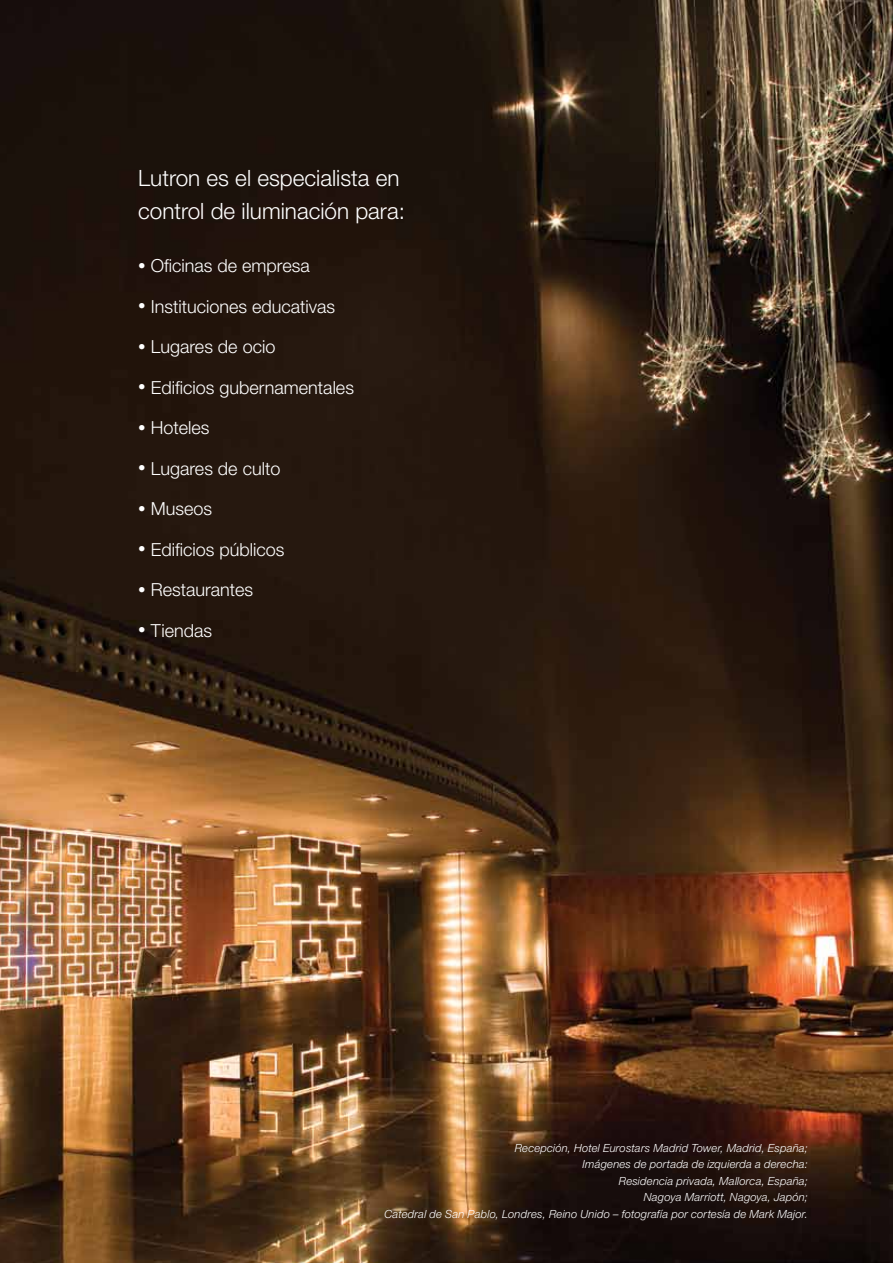
<style>
.page{position:relative;width:893px;height:1263px;background:#fff}
.page>*{position:absolute;margin:0;border:0;box-sizing:border-box;transform-origin:0 0}
.t1{font:300 22.5px/33px "Helvetica Neue LT Std";color:#fff}
.t2{font:300 18px "Helvetica Neue LT Std";color:#fff}
.t3{font:italic 300 11.25px/16.5px "Helvetica Neue LT Std";letter-spacing:.015em;color:#fff;text-align:right}
.s1{font-size:15px}
</style>
<div class="page">
<img style="left:0;top:0;width:893px;height:1263px">
<h1 class="t1" style="left:138px;top:161px;width:268px">Lutron es el especialista en control de iluminación para:</h1>
<h2 class="t2" style="left:138px;top:255px;width:173px"><span class="s1">•</span> Oficinas de empresa</h2>
<h2 class="t2" style="left:138px;top:295px;width:199px"><span class="s1">•</span> Instituciones educativas</h2>
<h2 class="t2" style="left:138px;top:336px;width:139px"><span class="s1">•</span> Lugares de ocio</h2>
<h2 class="t2" style="left:138px;top:376px;width:217px"><span class="s1">•</span> Edificios gubernamentales</h2>
<h2 class="t2" style="left:138px;top:417px;width:73px"><span class="s1">•</span> Hoteles</h2>
<h2 class="t2" style="left:138px;top:457px;width:144px"><span class="s1">•</span> Lugares de culto</h2>
<h2 class="t2" style="left:138px;top:498px;width:76px"><span class="s1">•</span> Museos</h2>
<h2 class="t2" style="left:138px;top:538px;width:148px"><span class="s1">•</span> Edificios públicos</h2>
<h2 class="t2" style="left:138px;top:579px;width:117px"><span class="s1">•</span> Restaurantes</h2>
<h2 class="t2" style="left:138px;top:619px;width:75px"><span class="s1">•</span> Tiendas</h2>
<p class="t3" style="left:384px;top:1139px;width:425px">Recepción, Hotel Eurostars Madrid Tower, Madrid, España;<br>Imágenes de portada de izquierda a derecha:<br>Residencia privada, Mallorca, España;<br>Nagoya Marriott, Nagoya, Japón;<br>Catedral de San Pablo, Londres, Reino Unido – fotografía por cortesía de Mark Major.</p>
</div>
